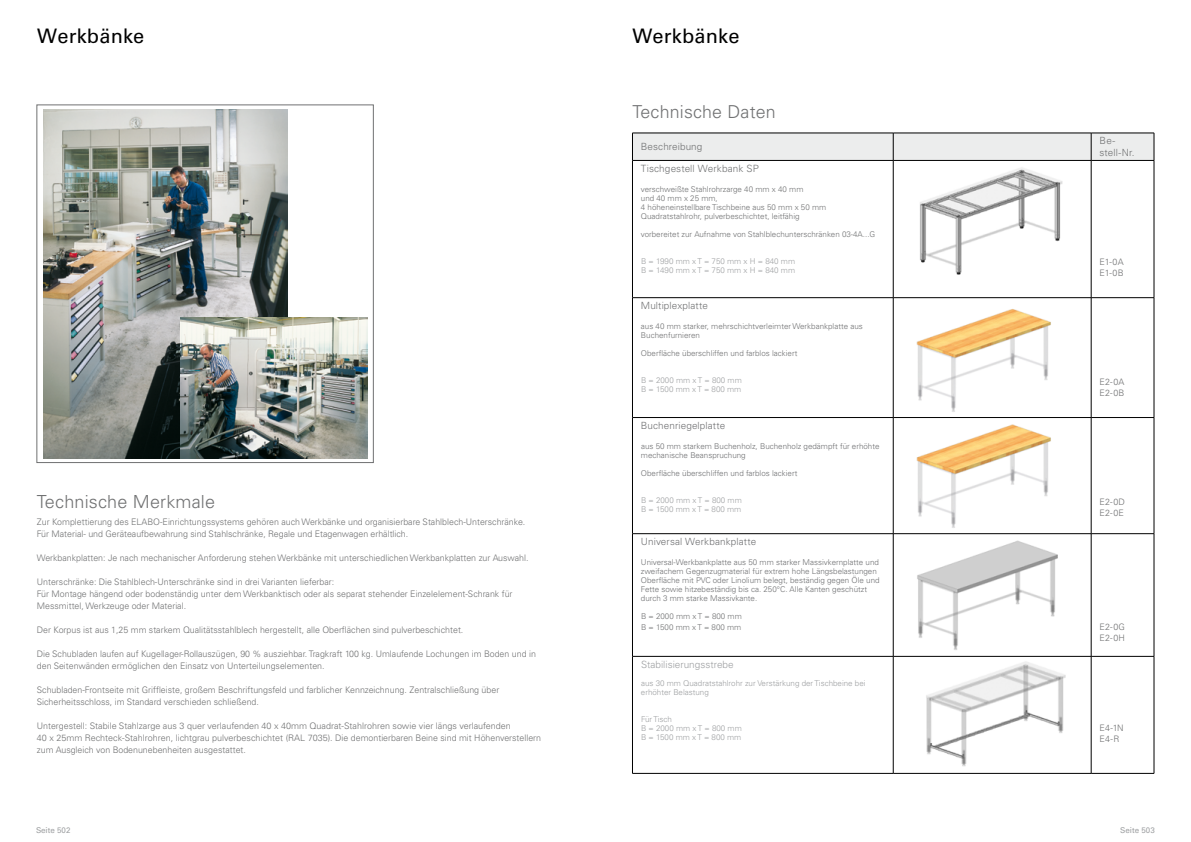
<style>
.page{position:relative;width:1191px;height:842px;background:#fff}
.page>*{position:absolute;margin:0;border:0;box-sizing:border-box;transform-origin:0 0}
.t1{font:20px "Univers LT Pro 55 Roman";letter-spacing:.01em;color:#000}
.t2{font:300 18px "Univers LT Pro 45";letter-spacing:.01em;color:#707172}
.t3{font:300 17.8px "Univers LT Pro 45";letter-spacing:.01em;color:#707172}
.t4{font:300 10px "Univers LT Pro 45";letter-spacing:.01em;color:#707172}
.t5{font:300 10px "Univers LT Pro 45";color:#9ea0a2}
.t6{font:300 9.9px "Univers LT Pro 45";letter-spacing:.01em;color:#6f7072}
.t7{font:300 9.9px/11.9px "Univers LT Pro 45";letter-spacing:.01em;color:#707172}
.t8{font:300 9px/12px "Univers LT Pro 45";color:#707172}
.t9{font:300 8.9px/10.7px "Univers LT Pro 45";letter-spacing:.025em;color:#707172}
.t10{font:300 8px/9px "Univers LT Pro 45";color:#6f7072}
.t11{font:300 8px/9px "Univers LT Pro 45";color:#707172}
.t12{font:300 8px/9px "Univers LT Pro 45";color:#9ea0a2}
.t13{font:8px "Univers LT Pro 55 Roman";color:#9ea0a2}
</style>
<div class="page">
<svg style="left:632px;top:133px;width:522px;height:27px;background:#e4e5e5"></svg>
<hr style="left:632px;top:161px;width:1px;height:137px;background:#000">
<hr style="left:893px;top:161px;width:1px;height:137px;background:#000">
<hr style="left:1091px;top:160px;width:63px;height:1px;background:#000">
<hr style="left:1091px;top:161px;width:1px;height:137px;background:#000">
<hr style="left:1153px;top:161px;width:1px;height:137px;background:#000">
<hr style="left:632px;top:298px;width:1px;height:119px;background:#000">
<hr style="left:893px;top:298px;width:1px;height:119px;background:#000">
<hr style="left:1091px;top:297px;width:63px;height:1px;background:#000">
<hr style="left:1091px;top:298px;width:1px;height:119px;background:#000">
<hr style="left:1153px;top:298px;width:1px;height:119px;background:#000">
<hr style="left:632px;top:418px;width:1px;height:115px;background:#000">
<hr style="left:893px;top:418px;width:1px;height:115px;background:#000">
<hr style="left:1091px;top:417px;width:63px;height:1px;background:#000">
<hr style="left:1091px;top:418px;width:1px;height:115px;background:#000">
<hr style="left:1153px;top:418px;width:1px;height:115px;background:#000">
<hr style="left:632px;top:534px;width:1px;height:122px;background:#000">
<hr style="left:893px;top:534px;width:1px;height:122px;background:#000">
<hr style="left:1091px;top:533px;width:63px;height:1px;background:#000">
<hr style="left:1091px;top:534px;width:1px;height:122px;background:#000">
<hr style="left:1153px;top:534px;width:1px;height:122px;background:#000">
<hr style="left:632px;top:656px;width:1px;height:117px;background:#000">
<hr style="left:893px;top:656px;width:1px;height:117px;background:#000">
<hr style="left:1091px;top:656px;width:63px;height:1px;background:#000">
<hr style="left:1091px;top:656px;width:1px;height:117px;background:#000">
<hr style="left:1153px;top:656px;width:1px;height:117px;background:#000">
<hr style="left:1091px;top:773px;width:63px;height:1px;background:#000">
<hr style="left:632px;top:160px;width:261px;height:1px;background:#000">
<hr style="left:632px;top:297px;width:261px;height:1px;background:#000">
<hr style="left:632px;top:417px;width:261px;height:1px;background:#000">
<hr style="left:632px;top:533px;width:261px;height:1px;background:#000">
<hr style="left:632px;top:656px;width:261px;height:1px;background:#000">
<hr style="left:632px;top:773px;width:261px;height:1px;background:#000">
<hr style="left:893px;top:160px;width:198px;height:1px;background:#000">
<hr style="left:893px;top:297px;width:198px;height:1px;background:#000">
<hr style="left:893px;top:417px;width:198px;height:1px;background:#000">
<hr style="left:893px;top:533px;width:198px;height:1px;background:#000">
<hr style="left:893px;top:656px;width:198px;height:1px;background:#000">
<hr style="left:893px;top:773px;width:198px;height:1px;background:#000">
<img style="left:920px;top:167px;width:143px;height:108px">
<img style="left:916px;top:309px;width:135px;height:103px">
<img style="left:916px;top:424px;width:135px;height:104px">
<img style="left:917px;top:540px;width:141px;height:110px">
<img style="left:926px;top:661px;width:140px;height:106px">
<img style="left:43px;top:109px;width:245px;height:349px">
<img style="left:181px;top:317px;width:186px;height:142px">
<h1 class="t1" style="left:37px;top:24px;width:109px">Werkbänke</h1>
<h1 class="t1" style="left:632px;top:24px;width:109px">Werkbänke</h1>
<h2 class="t2" style="left:37px;top:490px;width:180px">Technische Merkmale</h2>
<p class="t8" style="left:37px;top:516px;width:490px">Zur Komplettierung des ELABO-Einrichtungssystems gehören auch Werkbänke und organisierbare Stahlblech-Unterschränke.<br>Für Material- und Geräteaufbewahrung sind Stahlschränke, Regale und Etagenwagen erhältlich.</p>
<p class="t8" style="left:37px;top:552px;width:493px">Werkbankplatten: Je nach mechanischer Anforderung stehen Werkbänke mit unterschiedlichen Werkbankplatten zur Auswahl.</p>
<p class="t8" style="left:37px;top:576px;width:477px">Unterschränke: Die Stahlblech-Unterschränke sind in drei Varianten lieferbar:<br>Für Montage hängend oder bodenständig unter dem Werkbanktisch oder als separat stehender Einzelelement-Schrank für<br>Messmittel, Werkzeuge oder Material.</p>
<p class="t8" style="left:37px;top:624px;width:428px">Der Korpus ist aus 1,25 mm starkem Qualitätsstahlblech hergestellt, alle Oberflächen sind pulverbeschichtet.</p>
<p class="t8" style="left:37px;top:648px;width:500px">Die Schubladen laufen auf Kugellager-Rollauszügen, 90 % ausziehbar. Tragkraft 100 kg. Umlaufende Lochungen im Boden und in den Seitenwänden ermöglichen den Einsatz von Unterteilungselementen.</p>
<p class="t8" style="left:37px;top:684px;width:464px">Schubladen-Frontseite mit Griffleiste, großem Beschriftungsfeld und farblicher Kennzeichnung. Zentralschließung über<br>Sicherheitsschloss, im Standard verschieden schließend.</p>
<p class="t8" style="left:37px;top:720px;width:506px">Untergestell: Stabile Stahlzarge aus 3 quer verlaufenden 40 x 40mm Quadrat-Stahlrohren sowie vier längs verlaufenden<br>40 x 25mm Rechteck-Stahlrohren, lichtgrau pulverbeschichtet (RAL 7035). Die demontierbaren Beine sind mit Höhenverstellern zum Ausgleich von Bodenunebenheiten ausgestattet.</p>
<h3 class="t3" style="left:632px;top:101px;width:145px">Technische Daten</h3>
<p class="t7" style="left:641px;top:141px;width:63px">Beschreibung</p>
<p class="t7" style="left:1099px;top:135px;width:37px">Be&shy;stell-Nr.</p>
<p class="t4" style="left:641px;top:162px;width:119px">Tischgestell Werkbank SP</p>
<p class="t11" style="left:641px;top:184px;width:187px">verschweißte Stahlrohrzarge 40 mm x 40 mm<br>und 40 mm x 25 mm,<br>4 höheneinstellbare Tischbeine aus 50 mm x 50 mm Quadratstahlrohr, pulverbeschichtet, leitfähig</p>
<p class="t11" style="left:641px;top:229px;width:236px">vorbereitet zur Aufnahme von Stahlblechunterschränken 03-4A...G</p>
<p class="t12" style="left:641px;top:256px;width:156px">B = 1990 mm x T = 750 mm x H = 840 mm<br>B = 1490 mm x T = 750 mm x H = 840 mm</p>
<p class="t9" style="left:1099px;top:256px;width:26px">E1-0A<br>E1-0B</p>
<p class="t7" style="left:641px;top:300px;width:68px">Multiplexplatte</p>
<p class="t11" style="left:641px;top:321px;width:223px">aus 40 mm starker, mehrschichtverleimter Werkbankplatte aus<br>Buchenfurnieren</p>
<p class="t11" style="left:641px;top:348px;width:158px">Oberfläche überschliffen und farblos lackiert</p>
<p class="t12" style="left:641px;top:375px;width:102px">B = 2000 mm x T = 800 mm<br>B = 1500 mm x T = 800 mm</p>
<p class="t9" style="left:1099px;top:377px;width:26px">E2-0A<br>E2-0B</p>
<p class="t6" style="left:641px;top:419px;width:86px">Buchenriegelplatte</p>
<p class="t10" style="left:641px;top:441px;width:240px">aus 50 mm starkem Buchenholz, Buchenholz gedämpft für erhöhte mechanische Beanspruchung</p>
<p class="t10" style="left:641px;top:468px;width:158px">Oberfläche überschliffen und farblos lackiert</p>
<p class="t12" style="left:641px;top:495px;width:102px">B = 2000 mm x T = 800 mm<br>B = 1500 mm x T = 800 mm</p>
<p class="t9" style="left:1099px;top:496px;width:27px">E2-0D<br>E2-0E</p>
<p class="t6" style="left:641px;top:535px;width:117px">Universal Werkbankplatte</p>
<p class="t10" style="left:641px;top:557px;width:240px">Universal-Werkbankplatte aus 50 mm starker Massivkernplatte und zweifachem Gegenzugmaterial für extrem hohe Längsbelastungen Oberfläche mit PVC oder Linolium belegt, beständig gegen Öle und Fette sowie hitzebeständig bis ca. 250°C. Alle Kanten geschützt durch 3 mm starke Massivkante.</p>
<p class="t11" style="left:641px;top:610px;width:102px;line-height:11.1px">B = 2000 mm x T = 800 mm<br>B = 1500 mm x T = 800 mm</p>
<p class="t9" style="left:1099px;top:621px;width:27px">E2-0G<br>E2-0H</p>
<p class="t5" style="left:641px;top:658px;width:94px">Stabilisierungsstrebe</p>
<p class="t12" style="left:641px;top:679px;width:226px">aus 30 mm Quadratstahlrohr zur Verstärkung der Tischbeine bei erhöhter Belastung</p>
<p class="t12" style="left:641px;top:715px;width:102px">Für Tisch<br>B = 2000 mm x T = 800 mm<br>B = 1500 mm x T = 800 mm</p>
<p class="t9" style="left:1099px;top:723px;width:26px">E4-1N<br>E4-R</p>
<p class="t13" style="left:36px;top:825px;width:36px">Seite 502</p>
<p class="t13" style="left:1120px;top:825px;width:36px">Seite 503</p>
</div>
